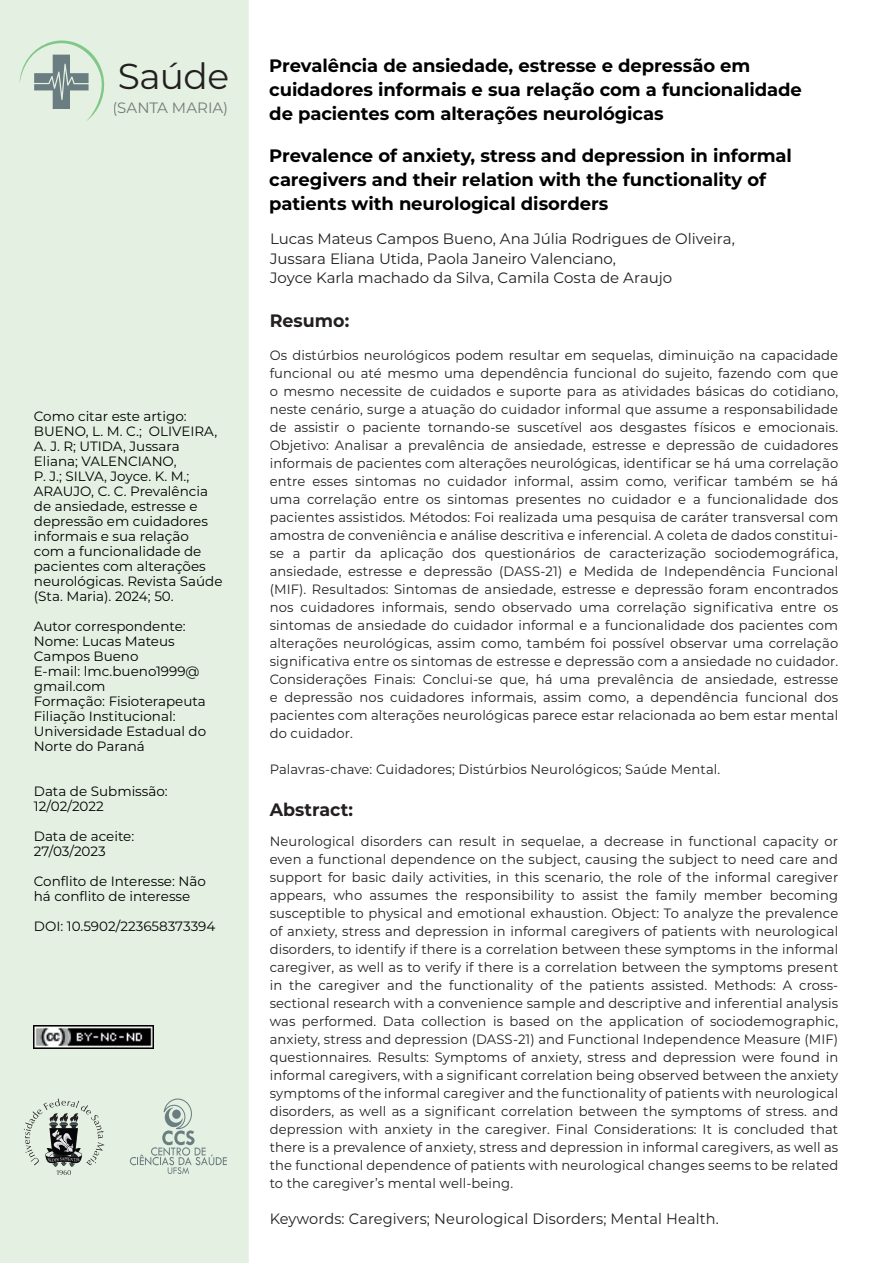
<style>
.page{position:relative;width:893px;height:1263px;background:#fff}
.page>*{position:absolute;margin:0;border:0;box-sizing:border-box;transform-origin:0 0}
.t1{font:36px "Montserrat";color:#231f20}
.t2{font:700 18px/24px "Montserrat";letter-spacing:-.01em;color:#000}
.t3{font:700 18px "Montserrat";color:#231f20}
.t4{font:15px/19.5px "Montserrat";color:#231f20}
.t5{font:15px "Montserrat";color:#737c76}
.t6{font:13.5px/18px "Montserrat";letter-spacing:.01em;color:#231f20;text-align:justify}
.t7{font:13.5px/15px "Montserrat";color:#000}
</style>
<div class="page">
<div style="left:0;top:0;width:249px;height:1263px;background:#e4f1e2"></div>
<svg style="left:24px;top:1098px;width:80px;height:77px;background:#b9c3b8"></svg>
<svg style="left:130px;top:1098px;width:97px;height:76px;background:#d3e1d5"></svg>
<div style="left:114px;top:102px;width:113px;height:14px;background:#e4f1e2"></div>
<svg style="left:20px;top:36px;width:87px;height:86px;background:#c8d9cb"></svg>
<img style="left:34px;top:1026px;width:120px;height:22px">
<h1 class="t1" style="left:118px;top:52px;width:113px">Saúde</h1>
<p class="t5" style="left:113px;top:98px;width:117px">(SANTA MARIA)</p>
<p class="t7" style="left:34px;top:408px;width:190px">Como citar este artigo:<br>BUENO, L. M. C.; OLIVEIRA,<br>A. J. R; UTIDA, Jussara<br>Eliana; VALENCIANO,<br>P. J.; SILVA, Joyce. K. M.;<br>ARAUJO, C. C. Prevalência de ansiedade, estresse e depressão em cuidadores informais e sua relação com a funcionalidade de pacientes com alterações neurológicas. Revista Saúde (Sta. Maria). 2024; 50.</p>
<p class="t7" style="left:34px;top:618px;width:174px">Autor correspondente:<br>Nome: Lucas Mateus<br>Campos Bueno<br>E-mail: lmc.bueno1999@ gmail.com<br>Formação: Fisioterapeuta<br>Filiação Institucional:<br>Universidade Estadual do<br>Norte do Paraná</p>
<p class="t7" style="left:34px;top:783px;width:135px">Data de Submissão:<br>12/02/2022</p>
<p class="t7" style="left:34px;top:828px;width:102px">Data de aceite:<br>27/03/2023</p>
<p class="t7" style="left:34px;top:873px;width:174px">Conflito de Interesse: Não há conflito de interesse</p>
<p class="t7" style="left:34px;top:918px;width:183px">DOI: 10.5902/223658373394</p>
<h2 class="t2" style="left:269px;top:53px;width:534px">Prevalência de ansiedade, estresse e depressão em cuidadores informais e sua relação com a funcionalidade de pacientes com alterações neurológicas</h2>
<h2 class="t2" style="left:269px;top:143px;width:524px">Prevalence of anxiety, stress and depression in informal caregivers and their relation with the functionality of patients with neurological disorders</h2>
<p class="t4" style="left:270px;top:228px;width:466px">Lucas Mateus Campos Bueno, Ana Júlia Rodrigues de Oliveira,<br>Jussara Eliana Utida, Paola Janeiro Valenciano,<br>Joyce Karla machado da Silva, Camila Costa de Araujo</p>
<h2 class="t3" style="left:270px;top:308px;width:81px">Resumo:</h2>
<p class="t6" style="left:270px;top:346px;width:570px">Os distúrbios neurológicos podem resultar em sequelas, diminuição na capacidade funcional ou até mesmo uma dependência funcional do sujeito, fazendo com que o mesmo necessite de cuidados e suporte para as atividades básicas do cotidiano, neste cenário, surge a atuação do cuidador informal que assume a responsabilidade de assistir o paciente tornando-se suscetível aos desgastes físicos e emocionais.<br>Objetivo: Analisar a prevalência de ansiedade, estresse e depressão de cuidadores informais de pacientes com alterações neurológicas, identificar se há uma correlação entre esses sintomas no cuidador informal, assim como, verificar também se há uma correlação entre os sintomas presentes no cuidador e a funcionalidade dos pacientes assistidos. Métodos: Foi realizada uma pesquisa de caráter transversal com amostra de conveniência e análise descritiva e inferencial. A coleta de dados constitui&shy;se a partir da aplicação dos questionários de caracterização sociodemográfica, ansiedade, estresse e depressão (DASS-21) e Medida de Independência Funcional (MIF). Resultados: Sintomas de ansiedade, estresse e depressão foram encontrados nos cuidadores informais, sendo observado uma correlação significativa entre os sintomas de ansiedade do cuidador informal e a funcionalidade dos pacientes com alterações neurológicas, assim como, também foi possível observar uma correlação significativa entre os sintomas de estresse e depressão com a ansiedade no cuidador.<br>Considerações Finais: Conclui-se que, há uma prevalência de ansiedade, estresse e depressão nos cuidadores informais, assim como, a dependência funcional dos pacientes com alterações neurológicas parece estar relacionada ao bem estar mental do cuidador.</p>
<p class="t6" style="left:270px;top:760px;width:452px">Palavras-chave: Cuidadores; Distúrbios Neurológicos; Saúde Mental.</p>
<h2 class="t3" style="left:270px;top:797px;width:85px">Abstract:</h2>
<p class="t6" style="left:270px;top:832px;width:570px">Neurological disorders can result in sequelae, a decrease in functional capacity or even a functional dependence on the subject, causing the subject to need care and support for basic daily activities, in this scenario, the role of the informal caregiver appears, who assumes the responsibility to assist the family member becoming susceptible to physical and emotional exhaustion. Object: To analyze the prevalence of anxiety, stress and depression in informal caregivers of patients with neurological disorders, to identify if there is a correlation between these symptoms in the informal caregiver, as well as to verify if there is a correlation between the symptoms present in the caregiver and the functionality of the patients assisted. Methods: A cross&shy;sectional research with a convenience sample and descriptive and inferential analysis was performed. Data collection is based on the application of sociodemographic, anxiety, stress and depression (DASS-21) and Functional Independence Measure (MIF) questionnaires. Results: Symptoms of anxiety, stress and depression were found in informal caregivers, with a significant correlation being observed between the anxiety symptoms of the informal caregiver and the functionality of patients with neurological disorders, as well as a significant correlation between the symptoms of stress. and depression with anxiety in the caregiver. Final Considerations: It is concluded that there is a prevalence of anxiety, stress and depression in informal caregivers, as well as the functional dependence of patients with neurological changes seems to be related to the caregiver’s mental well-being.</p>
<p class="t4" style="left:270px;top:1208px;width:451px">Keywords: Caregivers; Neurological Disorders; Mental Health.</p>
</div>
